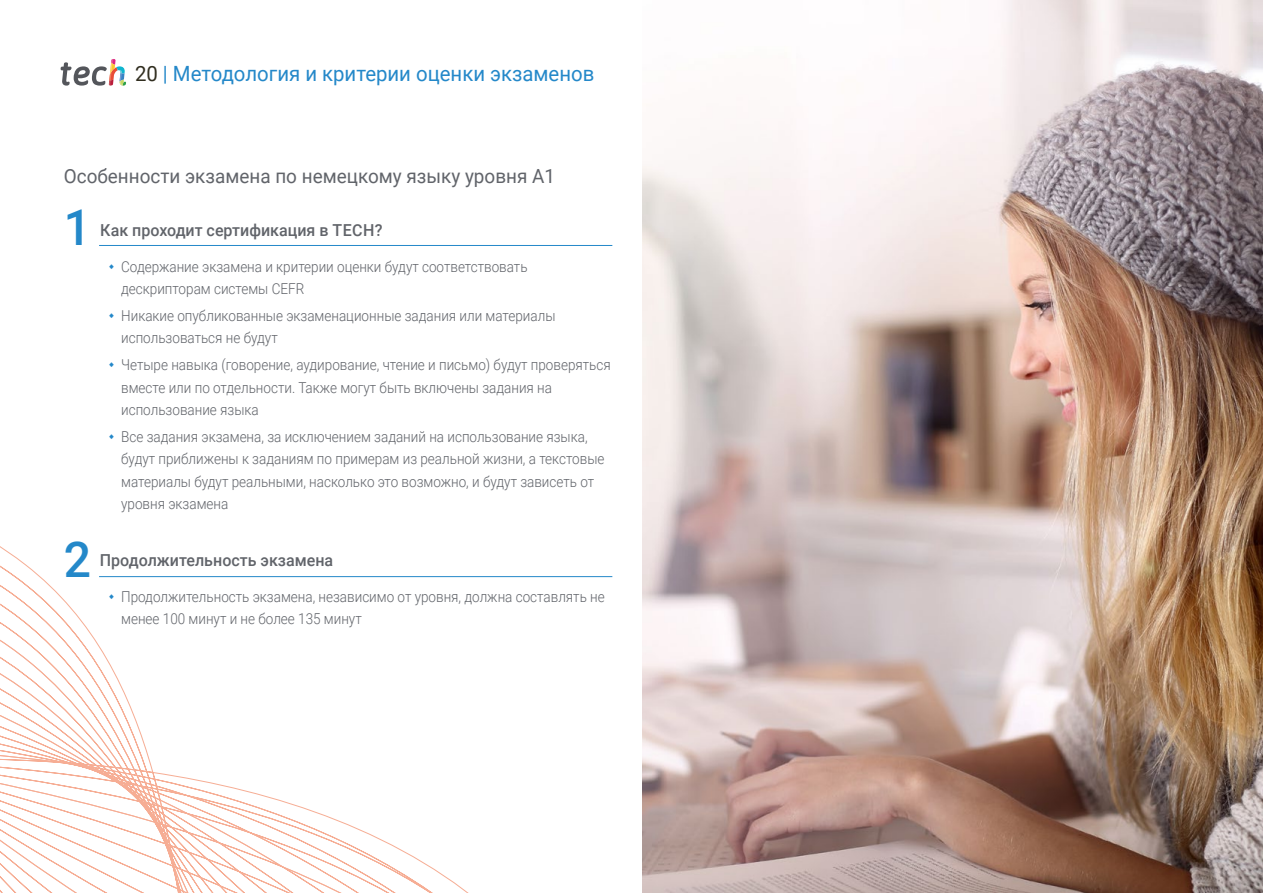
<style>
.page{position:relative;width:1263px;height:893px;background:#fff}
.page>*{position:absolute;margin:0;border:0;box-sizing:border-box;transform-origin:0 0}
.t1{font:500 49.5px "Roboto";color:#2488c9}
.t2{font:21px "Roboto";color:#2488c9}
.t3{font:19.5px "Roboto";color:#61646a}
.t4{font:500 16.5px "Roboto";color:#61646a}
.t5{font:300 15px/22.5px "Roboto";color:#61646a;scale:.9 1}
.s1{color:#312e20}
</style>
<div class="page">
<img style="left:642px;top:0;width:621px;height:893px">
<svg style="left:0;top:546px;width:508px;height:347px"></svg>
<svg style="left:61px;top:59px;width:65px;height:27px"></svg>
<hr style="left:99px;top:245px;width:513px;height:1px;background:#2488c9">
<hr style="left:99px;top:576px;width:513px;height:1px;background:#2488c9">
<svg style="left:109px;top:594px;width:5px;height:5px"></svg>
<h2 class="t2" style="left:135px;top:59px;width:461px"><span class="s1">20</span> | Методология и критерии оценки экзаменов</h2>
<h3 class="t3" style="left:64px;top:163px;width:493px">Особенности экзамена по немецкому языку уровня А1</h3>
<h1 class="t1" style="left:64px;top:193px;width:29px">1</h1>
<h1 class="t1" style="left:64px;top:524px;width:29px">2</h1>
<p class="t4" style="left:100px;top:218px;width:284px">Как проходит сертификация в TECH?</p>
<p class="t5" style="left:121px;top:254px;width:453px">Содержание экзамена и критерии оценки будут соответствовать дескрипторам системы CEFR</p>
<p class="t5" style="left:121px;top:304px;width:484px">Никакие опубликованные экзаменационные задания или материалы использоваться не будут</p>
<p class="t5" style="left:121px;top:353px;width:545px">Четыре навыка (говорение, аудирование, чтение и письмо) будут проверяться вместе или по отдельности. Также могут быть включены задания на использование языка</p>
<p class="t5" style="left:121px;top:425px;width:538px">Все задания экзамена, за исключением заданий на использование языка, будут приближены к заданиям по примерам из реальной жизни, а текстовые материалы будут реальными, насколько это возможно, и будут зависеть от уровня экзамена</p>
<p class="t4" style="left:100px;top:549px;width:235px">Продолжительность экзамена</p>
<p class="t5" style="left:121px;top:585px;width:539px">Продолжительность экзамена, независимо от уровня, должна составлять не менее 100 минут и не более 135 минут</p>
</div>
